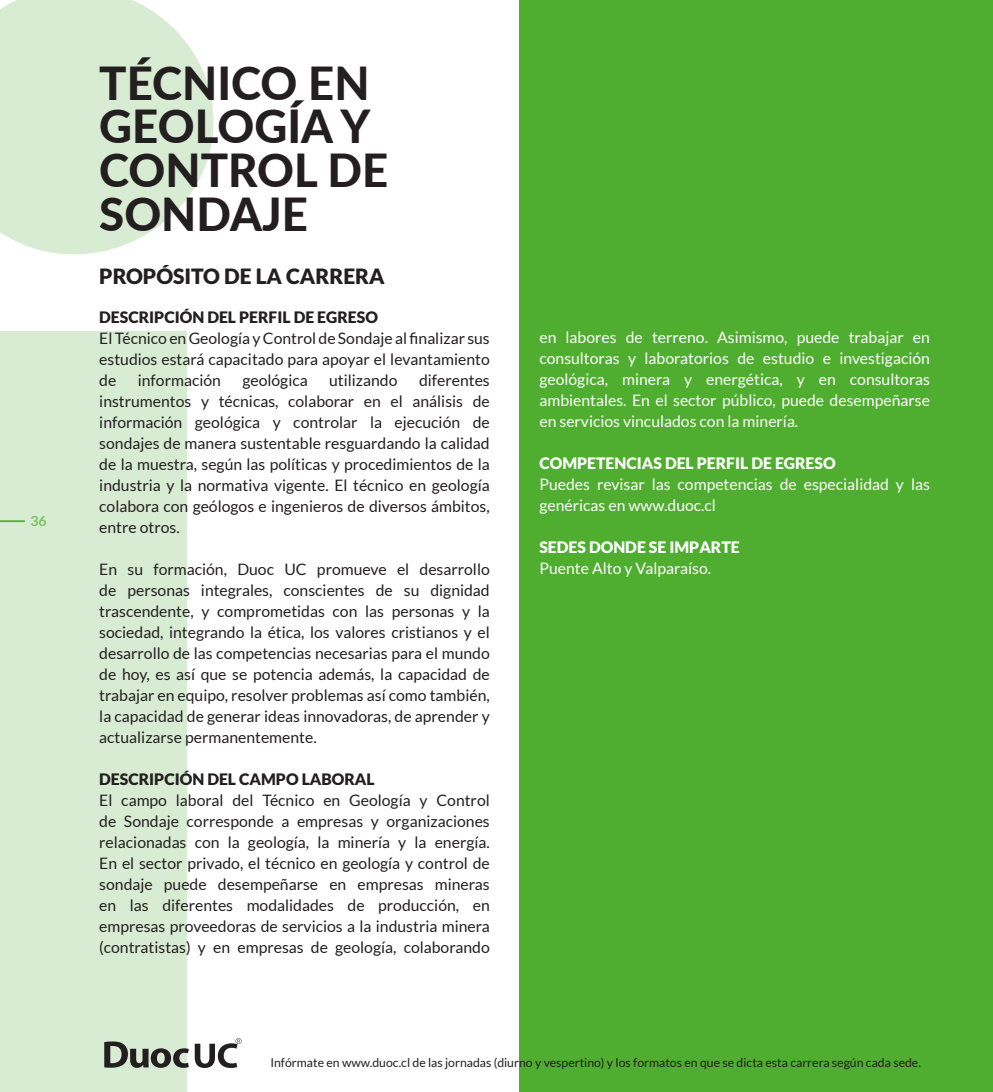
<style>
.page{position:relative;width:993px;height:1092px;background:#fff}
.page>*{position:absolute;margin:0;border:0;box-sizing:border-box;transform-origin:0 0}
.t1{font:800 45.5px/43.8px "Lato";color:#231f20}
.t2{font:900 21px "Lato";color:#231f20}
.t3{font:15.75px/21px "Lato";color:#231f20;text-align:justify}
.t4{font:15.75px/21px "Lato";color:#fff;text-align:justify}
.t5{font:900 15.75px "Lato";color:#231f20}
.t6{font:900 15.75px "Lato";color:#fff}
.t7{font:700 14px "Lato";color:#7ec062}
.t8{font:12.25px "Lato";color:#231f20}
</style>
<div class="page">
<svg style="left:0;top:0;width:213px;height:1091px;fill:#d8ecd3"></svg>
<div style="left:518px;top:0;width:474px;height:1091px;background:#4fad2f"></div>
<svg style="left:104px;top:1041px;width:85px;height:26px;background:#848d80"></svg>
<svg style="left:195px;top:1038px;width:46px;height:29px"></svg>
<hr style="left:0;top:520px;width:25px;height:2px;background:#4fad2f">
<p class="t7" style="left:31px;top:512px;width:18px">36</p>
<p class="t1" style="left:99px;top:59px;width:290px">TÉCNICO EN<br>GEOLOGÍA Y<br>CONTROL DE<br>SONDAJE</p>
<p class="t2" style="left:99px;top:264px;width:287px">PROPÓSITO DE LA CARRERA</p>
<p class="t5" style="left:99px;top:308px;width:280px">DESCRIPCIÓN DEL PERFIL DE EGRESO</p>
<p class="t3" style="left:99px;top:327px;width:392px">El Técnico en Geología y Control de Sondaje al finalizar sus estudios estará capacitado para apoyar el levantamiento de</p>
<p class="t3" style="left:99px;top:369px;width:392px;text-indent:319px">diferentes instrumentos y técnicas, colaborar en el análisis de información geológica y controlar la ejecución de sondajes de manera sustentable resguardando la calidad de la muestra, según las políticas y procedimientos de la industria y la normativa vigente. El técnico en geología colabora con geólogos e ingenieros de diversos ámbitos, entre otros.</p>
<p class="t3" style="left:99px;top:558px;width:392px">En su formación, Duoc UC promueve el desarrollo de personas integrales, conscientes de su dignidad trascendente, y comprometidas con las personas y la sociedad, integrando la ética, los valores cristianos y el desarrollo de las competencias necesarias para el mundo de hoy, es así que se potencia además, la capacidad de trabajar en equipo, resolver problemas así como también, la capacidad de generar ideas innovadoras, de aprender y actualizarse permanentemente.</p>
<p class="t5" style="left:99px;top:770px;width:277px">DESCRIPCIÓN DEL CAMPO LABORAL</p>
<p class="t3" style="left:99px;top:789px;width:392px">El campo laboral del Técnico en Geología y Control de Sondaje corresponde a empresas y organizaciones relacionadas con la geología, la minería y la energía.<br>En el sector privado, el técnico en geología y control de sondaje puede desempeñarse en empresas mineras en las diferentes modalidades de producción, en empresas proveedoras de servicios a la industria minera (contratistas) y en empresas de geología, colaborando</p>
<p class="t3" style="left:138px;top:369px;width:85px">información</p>
<p class="t3" style="left:242px;top:369px;width:67px">geológica</p>
<p class="t3" style="left:329px;top:369px;width:70px">utilizando</p>
<p class="t4" style="left:539px;top:326px;width:392px">en labores de terreno. Asimismo, puede trabajar en consultoras y laboratorios de estudio e investigación geológica, minera y energética, y en consultoras ambientales. En el sector público, puede desempeñarse en servicios vinculados con la minería.</p>
<p class="t6" style="left:539px;top:453px;width:297px">COMPETENCIAS DEL PERFIL DE EGRESO</p>
<p class="t4" style="left:539px;top:473px;width:392px">Puedes revisar las competencias de especialidad y las genéricas en www.duoc.cl</p>
<p class="t6" style="left:539px;top:537px;width:202px">SEDES DONDE SE IMPARTE</p>
<p class="t4" style="left:539px;top:557px;width:173px">Puente Alto y Valparaíso.</p>
<p class="t8" style="left:270px;top:1055px;width:652px">Infórmate en www.duoc.cl de las jornadas (diurno y vespertino) y los formatos en que se dicta esta carrera según cada sede.</p>
</div>
